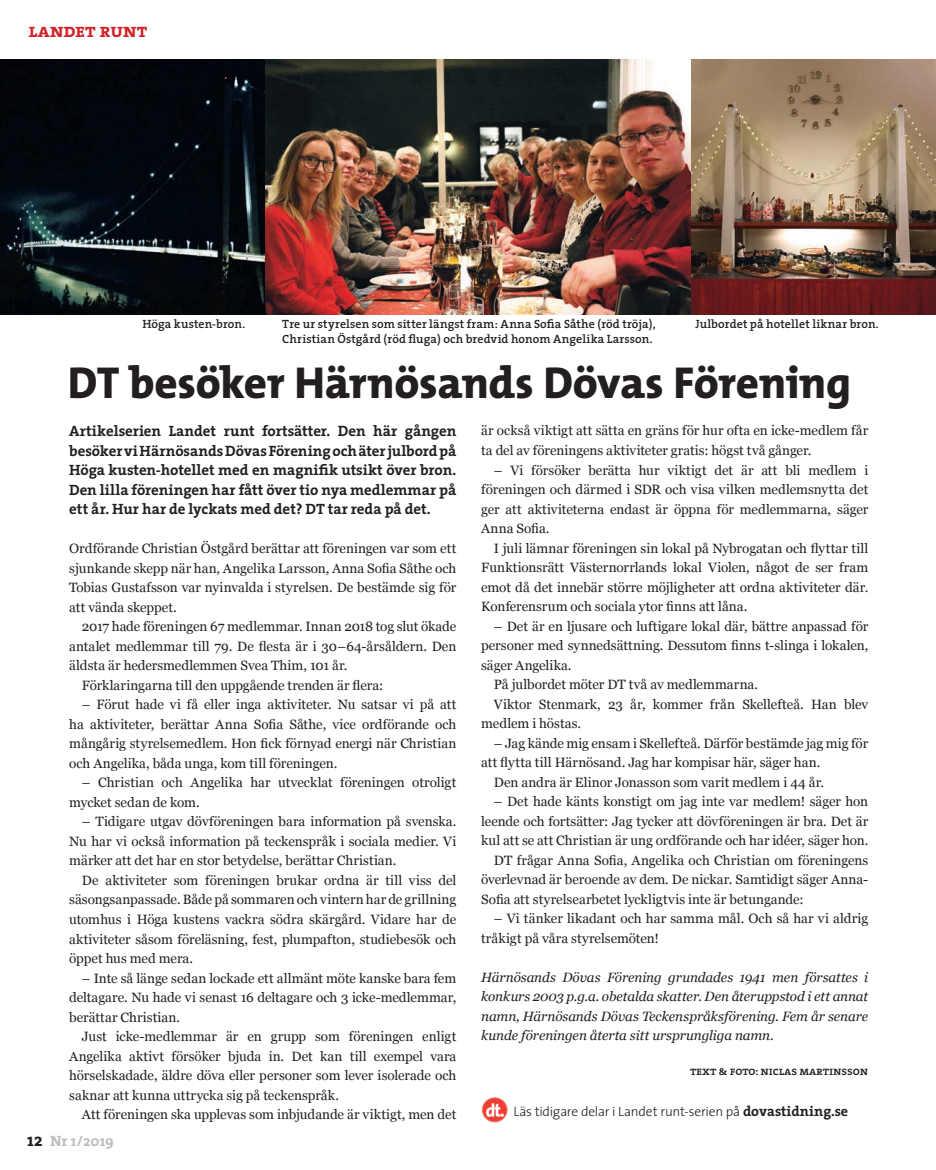
<style>
.page{position:relative;width:936px;height:1170px;background:#fff}
.page>*{position:absolute;margin:0;border:0;box-sizing:border-box;transform-origin:0 0}
.bröd_9_indrag{font:800 45px "The Mix";letter-spacing:-.01em;color:#231f20}
.rubrik_serif_bold_ca{font:19.5px "The Serif Bold Caps";letter-spacing:-.005em;color:#d1232a}
.t1{font:700 18px "The Serif";color:#231f20}
.ingress{font:700 15px/19.5px "The Serif";letter-spacing:-.005em;color:#231f20;text-align:justify}
.ingress-2{font:700 15px "The Serif";letter-spacing:-.005em;color:#bcbdc0}
.ingress-3{font:13.5px/19.5px "Georgia";color:#231f20;text-align:justify}
.ingress-4{font:italic 13.5px/19.5px "Georgia";letter-spacing:-.005em;color:#231f20;text-align:justify}
.bröd_9_indrag-2{font:300 13.5px "The Sans";letter-spacing:-.015em;color:#231f20}
.bildtext{font:600 12px "The Serif";letter-spacing:.01em;color:#231f20}
.ingress-5{font:12px "The Serif Semi Bold Caps";letter-spacing:-.01em;color:#231f20}
.s1{font-family:"The Serif";font-weight:700;font-size:14.25px}
</style>
<div class="page">
<svg style="left:482px;top:1097px;width:25px;height:24px"></svg>
<div style="left:482px;top:1097px;width:25px;height:24px;border:1px solid #f37c65;border-radius:50%"></div>
<img style="left:484px;top:1101px;width:21px;height:16px">
<img style="left:0;top:60px;width:935px;height:255px">
<p class="rubrik_serif_bold_ca" style="left:28px;top:14px;width:121px">landet runt</p>
<p class="bildtext" style="left:142px;top:314px;width:104px">Höga kusten-bron.</p>
<p class="bildtext" style="left:282px;top:314px;width:375px">Tre ur styrelsen som sitter längst fram: Anna Sofia Såthe (röd tröja),</p>
<p class="bildtext" style="left:282px;top:329px;width:372px">Christian Östgård (röd fluga) och bredvid honom Angelika Larsson.</p>
<p class="bildtext" style="left:695px;top:314px;width:185px">Julbordet på hotellet liknar bron.</p>
<p class="bröd_9_indrag" style="left:68px;top:344px;width:784px">DT besöker Härnösands Dövas Förening</p>
<p class="ingress" style="left:69px;top:421px;width:388px">Artikelserien Landet runt fortsätter. Den här gången besöker vi Härnösands Dövas Förening och äter julbord på Höga kusten-hotellet med en magnifik utsikt över bron.<br>Den lilla föreningen har fått över tio nya medlemmar på ett år. Hur har de lyckats med det? DT tar reda på det.</p>
<p class="ingress-3" style="left:69px;top:538px;width:388px">Ordförande Christian Östgård berättar att föreningen var som ett sjunkande skepp när han, Angelika Larsson, Anna Sofia Såthe och Tobias Gustafsson var nyinvalda i styrelsen. De bestämde sig för att vända skeppet.</p>
<p class="ingress-3" style="left:69px;top:616px;width:388px;text-indent:13px">2017 hade föreningen 67 medlemmar. Innan 2018 tog slut ökade antalet medlemmar till 79. De flesta är i 30–64-årsåldern. Den äldsta är hedersmedlemmen Svea Thim, 101 år.</p>
<p class="ingress-3" style="left:82px;top:675px;width:303px">Förklaringarna till den uppgående trenden är flera:</p>
<p class="ingress-3" style="left:69px;top:694px;width:388px;text-indent:13px">– Förut hade vi få eller inga aktiviteter. Nu satsar vi på att ha aktiviteter, berättar Anna Sofia Såthe, vice ordförande och mångårig styrelsemedlem. Hon fick förnyad energi när Christian och Angelika, båda unga, kom till föreningen.</p>
<p class="ingress-3" style="left:69px;top:772px;width:388px;text-indent:13px">– Christian och Angelika har utvecklat föreningen otroligt mycket sedan de kom.</p>
<p class="ingress-3" style="left:69px;top:811px;width:388px;text-indent:13px">– Tidigare utgav dövföreningen bara information på svenska.<br>Nu har vi också information på teckenspråk i sociala medier. Vi märker att det har en stor betydelse, berättar Christian.</p>
<p class="ingress-3" style="left:69px;top:869px;width:388px;text-indent:13px">De aktiviteter som föreningen brukar ordna är till viss del säsongsanpassade. Både på sommaren och vintern har de grillning utomhus i Höga kustens vackra södra skärgård. Vidare har de aktiviteter såsom föreläsning, fest, plumpafton, studiebesök och öppet hus med mera.</p>
<p class="ingress-3" style="left:69px;top:967px;width:388px;text-indent:13px">– Inte så länge sedan lockade ett allmänt möte kanske bara fem deltagare. Nu hade vi senast 16 deltagare och 3 icke-medlemmar, berättar Christian.</p>
<p class="ingress-3" style="left:69px;top:1025px;width:388px;text-indent:13px">Just icke-medlemmar är en grupp som föreningen enligt Angelika aktivt försöker bjuda in. Det kan till exempel vara hörselskadade, äldre döva eller personer som lever isolerade och saknar att kunna uttrycka sig på teckenspråk.</p>
<p class="ingress-3" style="left:82px;top:1103px;width:376px">Att föreningen ska upplevas som inbjudande är viktigt, men det</p>
<p class="ingress-3" style="left:481px;top:420px;width:388px">är också viktigt att sätta en gräns för hur ofta en icke-medlem får ta del av föreningens aktiviteter gratis: högst två gånger.</p>
<p class="ingress-3" style="left:481px;top:459px;width:388px;text-indent:13px">– Vi försöker berätta hur viktigt det är att bli medlem i föreningen och därmed i SDR och visa vilken medlemsnytta det ger att aktiviteterna endast är öppna för medlemmarna, säger Anna Sofia.</p>
<p class="ingress-3" style="left:481px;top:537px;width:388px;text-indent:13px">I juli lämnar föreningen sin lokal på Nybrogatan och flyttar till Funktionsrätt Västernorrlands lokal Violen, något de ser fram emot då det innebär större möjligheter att ordna aktiviteter där.<br>Konferensrum och sociala ytor finns att låna.</p>
<p class="ingress-3" style="left:481px;top:615px;width:388px;text-indent:13px">– Det är en ljusare och luftigare lokal där, bättre anpassad för personer med synnedsättning. Dessutom finns t-slinga i lokalen, säger Angelika.</p>
<p class="ingress-3" style="left:494px;top:674px;width:266px">På julbordet möter DT två av medlemmarna.</p>
<p class="ingress-3" style="left:481px;top:693px;width:388px;text-indent:13px">Viktor Stenmark, 23 år, kommer från Skellefteå. Han blev medlem i höstas.</p>
<p class="ingress-3" style="left:481px;top:732px;width:388px;text-indent:13px">– Jag kände mig ensam i Skellefteå. Därför bestämde jag mig för att flytta till Härnösand. Jag har kompisar här, säger han.</p>
<p class="ingress-3" style="left:494px;top:771px;width:332px">Den andra är Elinor Jonasson som varit medlem i 44 år.</p>
<p class="ingress-3" style="left:481px;top:791px;width:388px;text-indent:13px">– Det hade känts konstigt om jag inte var medlem! säger hon leende och fortsätter: Jag tycker att dövföreningen är bra. Det är kul att se att Christian är ung ordförande och har idéer, säger hon.</p>
<p class="ingress-3" style="left:481px;top:849px;width:388px;text-indent:13px">DT frågar Anna Sofia, Angelika och Christian om föreningens överlevnad är beroende av dem. De nickar. Samtidigt säger Anna-Sofia att styrelsearbetet lyckligtvis inte är betungande:</p>
<p class="ingress-3" style="left:481px;top:908px;width:388px;text-indent:13px">– Vi tänker likadant och har samma mål. Och så har vi aldrig tråkigt på våra styrelsemöten!</p>
<p class="ingress-4" style="left:481px;top:966px;width:388px">Härnösands Dövas Förening grundades 1941 men försattes i konkurs 2003 p.g.a. obetalda skatter. Den återuppstod i ett annat namn, Härnösands Dövas Teckenspråksförening. Fem år senare kunde föreningen återta sitt ursprungliga namn.</p>
<p class="ingress-5" style="left:690px;top:1060px;width:180px">text &amp; foto: niclas martinsson</p>
<p class="bröd_9_indrag-2" style="left:513px;top:1099px;width:336px">Läs tidigare delar i Landet runt-serien på <span class="s1">dovastidning.se</span></p>
<p class="t1" style="left:27px;top:1124px;width:17px">12</p>
<p class="ingress-2" style="left:50px;top:1127px;width:65px">Nr 1/2019</p>
</div>
